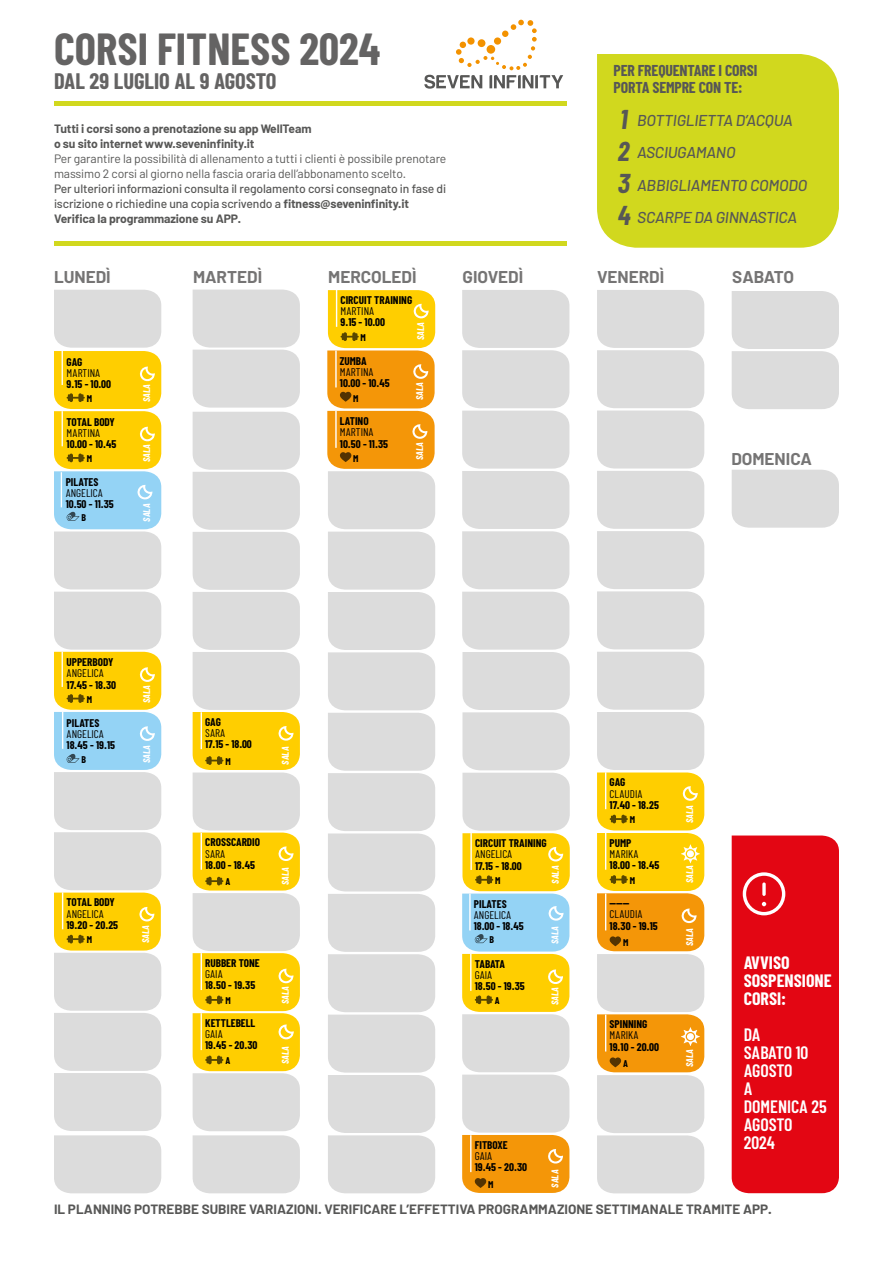
<style>
.page{position:relative;width:893px;height:1263px;background:#fff}
.page>*{position:absolute;margin:0;border:0;box-sizing:border-box;transform-origin:0 0}
.t1{font:700 45px "Barlow Condensed";color:#646363}
.t2{font:italic 700 27.3px/32.1px "Barlow Condensed";color:#575756;text-align:justify}
.t3{font:700 22.5px "Barlow Condensed";color:#646363}
.t4{font:600 18px/18px "Barlow Condensed";color:#fff}
.t5{font:700 18px/18px "Barlow Condensed";color:#fff}
.t6{font:700 17.1px "Barlow";color:#757474}
.t7{font:italic 500 15.75px/32.5px "Barlow";letter-spacing:-.01em;color:#575756}
.t8{font:700 15.75px/16.8px "Barlow Condensed";letter-spacing:-.01em;color:#575756}
.t9{font:700 13.5px "Barlow";color:#575756}
.t10{font:500 12.15px/15px "Barlow";letter-spacing:-.01em;color:#575756}
.t11{font:12.15px/15px "Barlow";letter-spacing:-.01em;color:#575756}
.t12{font:700 12.15px/15px "Barlow";letter-spacing:-.01em;color:#575756}
.t13{font:700 11.25px "Barlow Condensed";color:#000}
.t14{font:11.25px "Barlow Condensed";color:#000}
.t15{font:italic 700 9.75px "Barlow Condensed";letter-spacing:.01em;color:#fff}
.t16{font:700 9.75px "Barlow Condensed";color:#000}
.s1{font-weight:700}
</style>
<div class="page">
<div style="left:732px;top:470px;width:107px;height:58px;background:#dcdcdc"></div>
<div style="left:732px;top:291px;width:107px;height:118px;background:#dcdcdc"></div>
<svg style="left:462px;top:290px;width:108px;height:903px;background:#e0d8b9"></svg>
<svg style="left:597px;top:290px;width:107px;height:903px;background:#e4d3a9"></svg>
<div style="left:687px;top:1033px;width:7px;height:7px;background:#fff;border-radius:50%"></div>
<div style="left:597px;top:54px;width:242px;height:194px;background:#d1d81e"></div>
<svg style="left:424px;top:20px;width:139px;height:69px"></svg>
<div style="left:54px;top:101px;width:512px;height:5px;background:#d1d81e"></div>
<hr style="left:54px;top:242px;width:512px;height:4px;background:#d1d81e">
<svg style="left:193px;top:290px;width:107px;height:903px;background:#e6daa9"></svg>
<hr style="left:201px;top:1013px;width:1px;height:37px;background:#fff">
<svg style="left:54px;top:290px;width:107px;height:903px;background:#ddd9ac"></svg>
<svg style="left:327px;top:290px;width:108px;height:903px;background:#e5d7ba"></svg>
<div style="left:732px;top:835px;width:107px;height:358px;background:#e30613"></div>
<h1 class="t1" style="left:54px;top:21px;width:328px">CORSI FITNESS 2024</h1>
<h3 class="t3" style="left:54px;top:67px;width:224px">DAL 29 LUGLIO AL 9 AGOSTO</h3>
<h3 class="t8" style="left:614px;top:62px;width:145px">PER FREQUENTARE I CORSI<br>PORTA SEMPRE CON TE:</h3>
<h3 class="t7" style="left:637px;top:103px;width:172px">BOTTIGLIETTA D’ACQUA<br>ASCIUGAMANO<br>ABBIGLIAMENTO COMODO<br>SCARPE DA GINNASTICA</h3>
<h2 class="t2" style="left:618px;top:102px;width:14px">1<br>2<br>3<br>4</h2>
<p class="t12" style="left:54px;top:121px;width:259px">Tutti i corsi sono a prenotazione su app WellTeam o su sito internet www.seveninfinity.it</p>
<p class="t11" style="left:54px;top:151px;width:394px">Per garantire la possibilità di allenamento a tutti i clienti è possibile prenotare massimo 2 corsi al giorno nella fascia oraria dell’abbonamento scelto.</p>
<p class="t10" style="left:54px;top:181px;width:394px">Per ulteriori informazioni consulta il regolamento corsi consegnato in fase di iscrizione o richiedine una copia scrivendo a <span class="s1">fitness@seveninfinity.it<br>Verifica la programmazione su APP.</span></p>
<h3 class="t6" style="left:54px;top:266px;width:58px">LUNEDÌ</h3>
<p class="t13" style="left:67px;top:355px;width:17px">GAG</p>
<p class="t14" style="left:67px;top:366px;width:35px">MARTINA</p>
<p class="t13" style="left:67px;top:377px;width:46px">9.15 - 10.00</p>
<p class="t16" style="left:87px;top:392px;width:7px">M</p>
<p class="t15" style="left:141px;top:402px;width:19px;rotate:-90deg">SALA</p>
<p class="t13" style="left:67px;top:414px;width:50px">TOTAL BODY</p>
<p class="t14" style="left:67px;top:426px;width:35px">MARTINA</p>
<p class="t13" style="left:67px;top:437px;width:51px">10.00 - 10.45</p>
<p class="t16" style="left:87px;top:453px;width:7px">M</p>
<p class="t15" style="left:141px;top:462px;width:19px;rotate:-90deg">SALA</p>
<p class="t13" style="left:66px;top:474px;width:34px">PILATES</p>
<p class="t14" style="left:66px;top:486px;width:39px">ANGELICA</p>
<p class="t13" style="left:66px;top:497px;width:50px">10.50 - 11.35</p>
<p class="t16" style="left:81px;top:511px;width:6px">B</p>
<p class="t15" style="left:141px;top:522px;width:19px;rotate:-90deg">SALA</p>
<h3 class="t6" style="left:193px;top:266px;width:71px">MARTEDÌ</h3>
<h3 class="t6" style="left:328px;top:266px;width:90px">MERCOLEDÌ</h3>
<h3 class="t6" style="left:597px;top:266px;width:69px">VENERDÌ</h3>
<h3 class="t6" style="left:463px;top:266px;width:62px">GIOVEDÌ</h3>
<p class="t13" style="left:341px;top:293px;width:73px">CIRCUIT TRAINING</p>
<p class="t14" style="left:341px;top:304px;width:35px">MARTINA</p>
<p class="t13" style="left:341px;top:315px;width:46px">9.15 - 10.00</p>
<p class="t16" style="left:361px;top:331px;width:7px">M</p>
<p class="t15" style="left:415px;top:340px;width:19px;rotate:-90deg">SALA</p>
<p class="t13" style="left:340px;top:354px;width:28px">ZUMBA</p>
<p class="t14" style="left:340px;top:365px;width:35px">MARTINA</p>
<p class="t13" style="left:340px;top:376px;width:51px">10.00 - 10.45</p>
<p class="t15" style="left:414px;top:400px;width:19px;rotate:-90deg">SALA</p>
<p class="t16" style="left:353px;top:392px;width:7px">M</p>
<p class="t13" style="left:340px;top:414px;width:30px">LATINO</p>
<p class="t14" style="left:340px;top:425px;width:35px">MARTINA</p>
<p class="t13" style="left:340px;top:436px;width:50px">10.50 - 11.35</p>
<p class="t15" style="left:414px;top:460px;width:19px;rotate:-90deg">SALA</p>
<p class="t16" style="left:353px;top:452px;width:7px">M</p>
<h3 class="t6" style="left:732px;top:266px;width:63px">SABATO</h3>
<h3 class="t6" style="left:731px;top:449px;width:82px">DOMENICA</h3>
<p class="t13" style="left:67px;top:655px;width:48px">UPPERBODY</p>
<p class="t14" style="left:67px;top:666px;width:39px">ANGELICA</p>
<p class="t13" style="left:67px;top:677px;width:51px">17.45 - 18.30</p>
<p class="t16" style="left:87px;top:693px;width:7px">M</p>
<p class="t15" style="left:141px;top:703px;width:19px;rotate:-90deg">SALA</p>
<p class="t13" style="left:67px;top:716px;width:34px">PILATES</p>
<p class="t14" style="left:67px;top:727px;width:39px">ANGELICA</p>
<p class="t13" style="left:67px;top:738px;width:50px">18.45 - 19.15</p>
<p class="t16" style="left:81px;top:753px;width:6px">B</p>
<p class="t15" style="left:141px;top:763px;width:19px;rotate:-90deg">SALA</p>
<p class="t13" style="left:67px;top:895px;width:50px">TOTAL BODY</p>
<p class="t14" style="left:67px;top:906px;width:39px">ANGELICA</p>
<p class="t13" style="left:67px;top:918px;width:53px">19.20 - 20.25</p>
<p class="t16" style="left:87px;top:934px;width:7px">M</p>
<p class="t15" style="left:139px;top:943px;width:19px;rotate:-90deg">SALA</p>
<p class="t13" style="left:205px;top:715px;width:17px">GAG</p>
<p class="t14" style="left:205px;top:726px;width:22px">SARA</p>
<p class="t13" style="left:205px;top:737px;width:48px">17.15 - 18.00</p>
<p class="t16" style="left:225px;top:755px;width:7px">M</p>
<p class="t15" style="left:279px;top:765px;width:19px;rotate:-90deg">SALA</p>
<p class="t13" style="left:205px;top:835px;width:56px">CROSSCARDIO</p>
<p class="t14" style="left:205px;top:846px;width:22px">SARA</p>
<p class="t13" style="left:205px;top:858px;width:51px">18.00 - 18.45</p>
<p class="t16" style="left:225px;top:876px;width:6px">A</p>
<p class="t15" style="left:279px;top:885px;width:19px;rotate:-90deg">SALA</p>
<p class="t13" style="left:205px;top:956px;width:56px">RUBBER TONE</p>
<p class="t14" style="left:205px;top:967px;width:19px">GAIA</p>
<p class="t13" style="left:205px;top:978px;width:52px">18.50 - 19.35</p>
<p class="t16" style="left:225px;top:995px;width:7px">M</p>
<p class="t15" style="left:279px;top:1004px;width:19px;rotate:-90deg">SALA</p>
<p class="t13" style="left:205px;top:1016px;width:52px">KETTLEBELL</p>
<p class="t14" style="left:205px;top:1027px;width:19px">GAIA</p>
<p class="t13" style="left:205px;top:1038px;width:54px">19.45 - 20.30</p>
<p class="t16" style="left:225px;top:1055px;width:6px">A</p>
<p class="t15" style="left:279px;top:1064px;width:19px;rotate:-90deg">SALA</p>
<p class="t13" style="left:475px;top:836px;width:73px">CIRCUIT TRAINING</p>
<p class="t14" style="left:475px;top:847px;width:39px">ANGELICA</p>
<p class="t13" style="left:475px;top:858px;width:48px">17.15 - 18.00</p>
<p class="t16" style="left:495px;top:874px;width:7px">M</p>
<p class="t15" style="left:549px;top:883px;width:19px;rotate:-90deg">SALA</p>
<p class="t13" style="left:474px;top:897px;width:34px">PILATES</p>
<p class="t14" style="left:474px;top:908px;width:39px">ANGELICA</p>
<p class="t13" style="left:474px;top:919px;width:51px">18.00 - 18.45</p>
<p class="t16" style="left:489px;top:933px;width:6px">B</p>
<p class="t15" style="left:549px;top:944px;width:19px;rotate:-90deg">SALA</p>
<p class="t16" style="left:495px;top:954px;width:6px">A</p>
<p class="t13" style="left:475px;top:956px;width:32px">TABATA</p>
<p class="t14" style="left:475px;top:968px;width:19px">GAIA</p>
<p class="t13" style="left:475px;top:979px;width:52px">18.50 - 19.35</p>
<p class="t16" style="left:495px;top:994px;width:6px">A</p>
<p class="t15" style="left:549px;top:1005px;width:19px;rotate:-90deg">SALA</p>
<p class="t13" style="left:475px;top:1138px;width:35px">FITBOXE</p>
<p class="t14" style="left:475px;top:1149px;width:19px">GAIA</p>
<p class="t13" style="left:475px;top:1160px;width:54px">19.45 - 20.30</p>
<p class="t16" style="left:488px;top:1178px;width:7px">M</p>
<p class="t15" style="left:549px;top:1187px;width:19px;rotate:-90deg">SALA</p>
<p class="t13" style="left:610px;top:775px;width:17px">GAG</p>
<p class="t14" style="left:610px;top:786px;width:34px">CLAUDIA</p>
<p class="t13" style="left:610px;top:798px;width:51px">17.40 - 18.25</p>
<p class="t16" style="left:630px;top:814px;width:7px">M</p>
<p class="t13" style="left:610px;top:836px;width:23px">PUMP</p>
<p class="t14" style="left:610px;top:847px;width:30px">MARIKA</p>
<p class="t13" style="left:610px;top:858px;width:51px">18.00 - 18.45</p>
<p class="t16" style="left:630px;top:874px;width:7px">M</p>
<p class="t13" style="left:610px;top:896px;width:21px">------</p>
<p class="t14" style="left:610px;top:907px;width:34px">CLAUDIA</p>
<p class="t13" style="left:610px;top:918px;width:50px">18.30 - 19.15</p>
<p class="t16" style="left:623px;top:937px;width:7px">M</p>
<p class="t15" style="left:684px;top:823px;width:19px;rotate:-90deg">SALA</p>
<p class="t15" style="left:684px;top:883px;width:19px;rotate:-90deg">SALA</p>
<p class="t15" style="left:684px;top:946px;width:19px;rotate:-90deg">SALA</p>
<p class="t13" style="left:610px;top:1017px;width:39px">SPINNING</p>
<p class="t14" style="left:610px;top:1028px;width:30px">MARIKA</p>
<p class="t13" style="left:610px;top:1039px;width:51px">19.10 - 20.00</p>
<p class="t16" style="left:623px;top:1058px;width:6px">A</p>
<p class="t15" style="left:684px;top:1067px;width:19px;rotate:-90deg">SALA</p>
<h3 class="t5" style="left:744px;top:953px;width:89px">AVVISO<br>SOSPENSIONE<br>CORSI:</h3>
<h3 class="t4" style="left:744px;top:1025px;width:85px">DA<br>SABATO 10<br>AGOSTO<br>A<br>DOMENICA 25<br>AGOSTO<br>2024</h3>
<p class="t9" style="left:54px;top:1201px;width:719px">IL PLANNING POTREBBE SUBIRE VARIAZIONI. VERIFICARE L’EFFETTIVA PROGRAMMAZIONE SETTIMANALE TRAMITE APP.</p>
</div>
